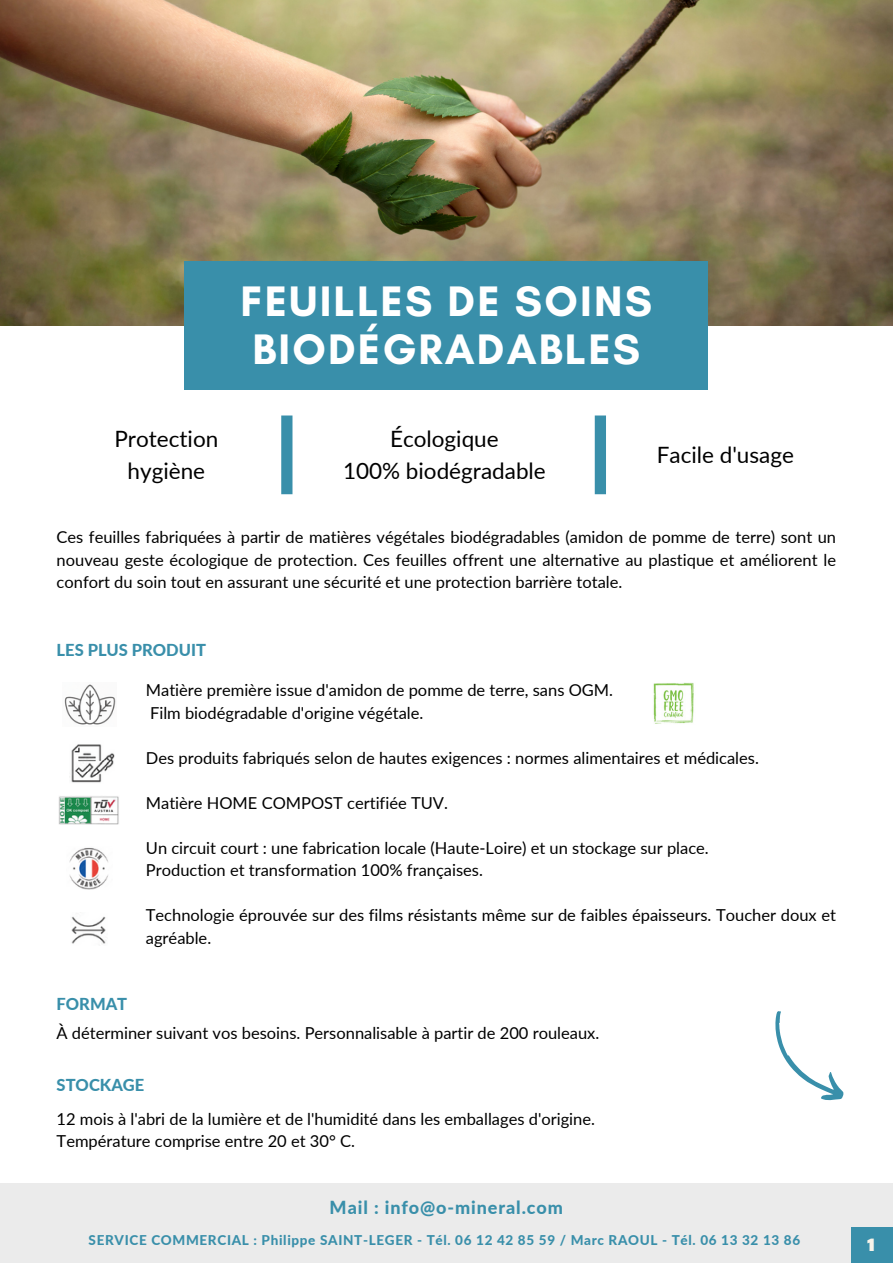
<style>
.page{position:relative;width:893px;height:1264px;background:#fff}
.page>*{position:absolute;margin:0;border:0;box-sizing:border-box;transform-origin:0 0}
.t1{font:700 43.5px/48.3px "Glacial Indifference";letter-spacing:.05em;color:#fff}
.t2{font:22.5px/31.5px "Lato";color:#000;text-align:center}
.t3{font:800 18px "Lato";letter-spacing:.05em;color:#398faa}
.t4{font:900 18px "Saira";color:#f7f4ea}
.t5{font:16.5px/22.5px "Lato";color:#000}
.t6{font:800 16.5px "Lato";color:#398faa}
.t7{font:800 13.5px "Lato";letter-spacing:.05em;color:#398faa}
</style>
<div class="page">
<img style="left:0;top:0;width:892px;height:325px">
<div style="left:184px;top:261px;width:524px;height:128px;background:#398faa"></div>
<div style="left:281px;top:415px;width:11px;height:79px;background:#398faa"></div>
<div style="left:594px;top:415px;width:12px;height:79px;background:#398faa"></div>
<div style="left:0;top:1182px;width:892px;height:80px;background:#ebebeb"></div>
<img style="left:653px;top:683px;width:41px;height:41px">
<img style="left:64px;top:684px;width:52px;height:41px">
<img style="left:69px;top:744px;width:45px;height:39px">
<img style="left:69px;top:847px;width:39px;height:42px">
<img style="left:71px;top:916px;width:35px;height:28px">
<img style="left:59px;top:796px;width:60px;height:28px">
<svg style="left:775px;top:1011px;width:69px;height:90px"></svg>
<div style="left:851px;top:1226px;width:41px;height:36px;background:#398faa"></div>
<p class="t1" style="left:240px;top:277px;width:413px">FEUILLES DE SOINS<br>BIODÉGRADABLES</p>
<p class="t2" style="left:114px;top:423px;width:105px">Protection hygiène</p>
<p class="t2" style="left:390px;top:423px;width:110px">Écologique</p>
<p class="t2" style="left:343px;top:454px;width:204px">100% biodégradable</p>
<p class="t2" style="left:656px;top:438px;width:139px">Facile d'usage</p>
<p class="t5" style="left:57px;top:525px;width:781px;text-align:justify">Ces feuilles fabriquées à partir de matières végétales biodégradables (amidon de pomme de terre) sont un nouveau geste écologique de protection. Ces feuilles offrent une alternative au plastique et améliorent le confort du soin tout en assurant une sécurité et une protection barrière totale.</p>
<p class="t6" style="left:57px;top:639px;width:151px">LES PLUS PRODUIT</p>
<p class="t5" style="left:146px;top:678px;width:468px">Matière première issue d'amidon de pomme de terre, sans OGM.</p>
<p class="t5" style="left:150px;top:701px;width:275px">Film biodégradable d'origine végétale.</p>
<p class="t5" style="left:146px;top:746px;width:614px">Des produits fabriqués selon de hautes exigences : normes alimentaires et médicales.</p>
<p class="t5" style="left:146px;top:791px;width:303px">Matière HOME COMPOST certifiée TUV.</p>
<p class="t5" style="left:146px;top:836px;width:564px">Un circuit court : une fabrication locale (Haute-Loire) et un stockage sur place.</p>
<p class="t5" style="left:146px;top:858px;width:338px">Production et transformation 100% françaises.</p>
<p class="t5" style="left:146px;top:903px;width:691px">Technologie éprouvée sur des films résistants même sur de faibles épaisseurs. Toucher doux et agréable.</p>
<p class="t6" style="left:57px;top:993px;width:72px">FORMAT</p>
<p class="t5" style="left:57px;top:1021px;width:544px">À déterminer suivant vos besoins. Personnalisable à partir de 200 rouleaux.</p>
<p class="t6" style="left:57px;top:1074px;width:89px">STOCKAGE</p>
<p class="t5" style="left:57px;top:1106px;width:540px">12 mois à l'abri de la lumière et de l'humidité dans les emballages d'origine.</p>
<p class="t5" style="left:57px;top:1129px;width:300px">Température comprise entre 20 et 30° C.</p>
<p class="t3" style="left:329px;top:1195px;width:235px">Mail : info@o-mineral.com</p>
<p class="t7" style="left:89px;top:1231px;width:713px">SERVICE COMMERCIAL : Philippe SAINT-LEGER - Tél. 06 12 42 85 59 / Marc RAOUL - Tél. 06 13 32 13 86</p>
<p class="t4" style="left:867px;top:1230px;width:9px">1</p>
</div>
